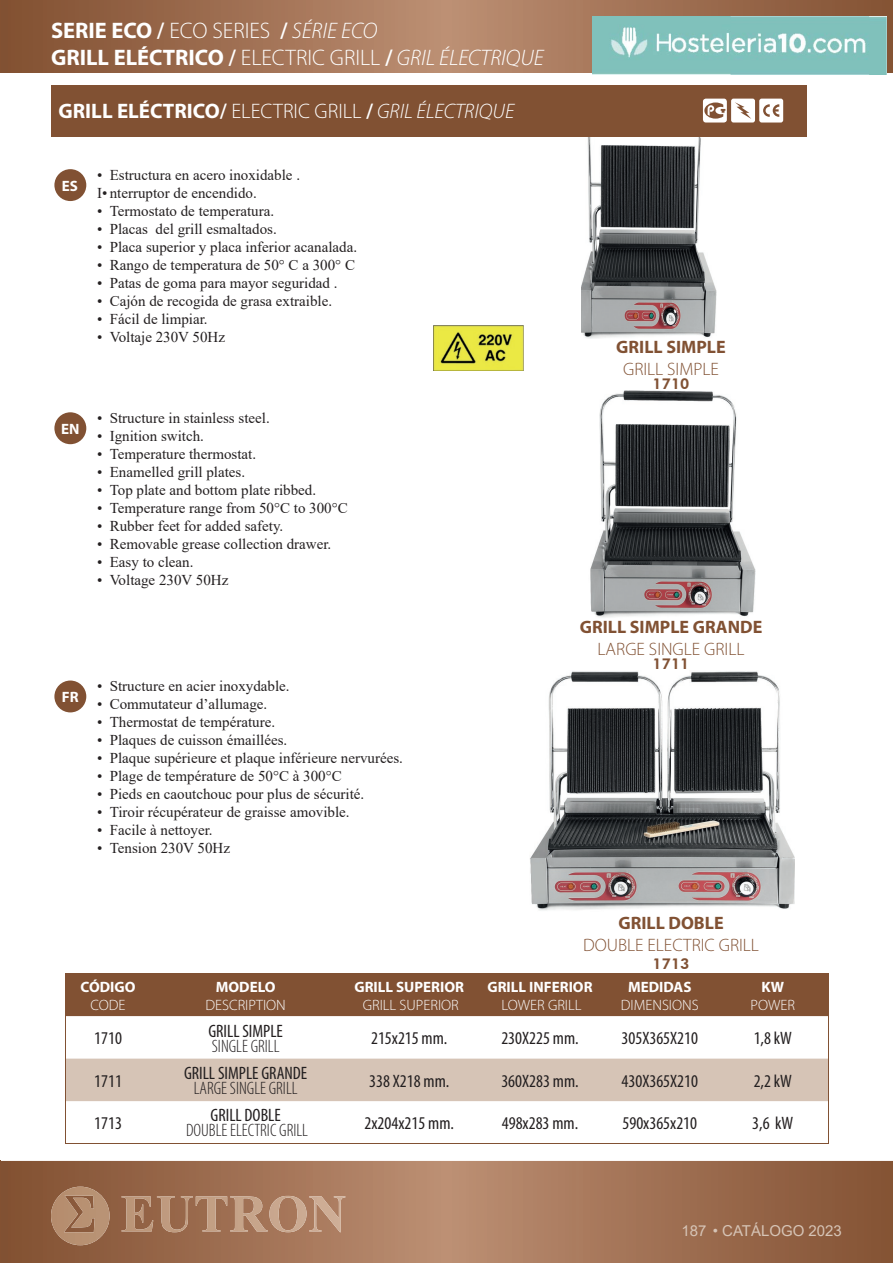
<style>
.page{position:relative;width:893px;height:1263px;background:#fff}
.page>*{position:absolute;margin:0;border:0;box-sizing:border-box;transform-origin:0 0}
.t1{font:700 22.5px/26.4px "Myriad Pro";color:#fff}
.t2{font:700 21px "Myriad Pro";color:#fff}
.t3{font:condensed 18px "Myriad Pro";color:#231f20}
.t4{font:300 condensed 18px "Myriad Pro";color:#231f20}
.t5{font:300 18px "Myriad Pro";color:#815133}
.t6{font:700 18px "Myriad Pro";color:#815133}
.t7{font:15px/18px "Times New Roman";color:#231f20}
.t8{font:700 15px "Myriad Pro";color:#fff}
.t9{font:300 15px "Myriad Pro";color:#fff}
.t10{font:15px "Arial";color:#d6c4b6}
.t11{font:800 15px "Futura BT";color:#815133}
.s1{font-weight:600}
.s2{font-weight:300}
.s3{font-weight:300;font-style:italic}
</style>
<div class="page">
<svg style="left:1px;top:0;width:892px;height:72px;background:#a17255"></svg>
<svg style="left:1px;top:1161px;width:892px;height:102px;background:#9f7052"></svg>
<svg style="left:121px;top:1196px;width:224px;height:36px;background:#af856a"></svg>
<svg style="left:51px;top:1187px;width:59px;height:58px;background:#aa8163"></svg>
<hr style="left:0;top:1161px;width:1px;height:102px;background:#835132">
<hr style="left:0;top:0;width:1px;height:72px;background:#835132">
<img style="left:434px;top:325px;width:90px;height:45px">
<img style="left:582px;top:136px;width:134px;height:203px">
<img style="left:590px;top:390px;width:165px;height:228px">
<img style="left:530px;top:671px;width:265px;height:240px">
<div style="left:66px;top:974px;width:762px;height:42px;background:#815133"></div>
<div style="left:66px;top:1058px;width:762px;height:43px;background:#d6c4b6"></div>
<hr style="left:65px;top:973px;width:85px;height:1px;background:#815133">
<hr style="left:65px;top:974px;width:1px;height:42px;background:#815133">
<hr style="left:150px;top:973px;width:191px;height:1px;background:#815133">
<hr style="left:341px;top:973px;width:137px;height:1px;background:#815133">
<hr style="left:478px;top:973px;width:124px;height:1px;background:#815133">
<hr style="left:602px;top:973px;width:115px;height:1px;background:#815133">
<hr style="left:717px;top:973px;width:112px;height:1px;background:#815133">
<hr style="left:828px;top:974px;width:1px;height:42px;background:#815133">
<hr style="left:65px;top:1016px;width:1px;height:42px;background:#815133">
<hr style="left:828px;top:1016px;width:1px;height:42px;background:#815133">
<hr style="left:65px;top:1058px;width:1px;height:43px;background:#815133">
<hr style="left:828px;top:1058px;width:1px;height:43px;background:#815133">
<hr style="left:65px;top:1101px;width:1px;height:42px;background:#815133">
<hr style="left:828px;top:1101px;width:1px;height:42px;background:#815133">
<hr style="left:65px;top:1143px;width:85px;height:1px;background:#815133">
<hr style="left:150px;top:1143px;width:191px;height:1px;background:#815133">
<hr style="left:341px;top:1143px;width:137px;height:1px;background:#815133">
<hr style="left:478px;top:1143px;width:124px;height:1px;background:#815133">
<hr style="left:602px;top:1143px;width:115px;height:1px;background:#815133">
<hr style="left:717px;top:1143px;width:112px;height:1px;background:#815133">
<div style="left:54px;top:169px;width:32px;height:32px;background:#815133;border-radius:50%"></div>
<div style="left:54px;top:412px;width:32px;height:32px;background:#815133;border-radius:50%"></div>
<div style="left:54px;top:680px;width:32px;height:32px;background:#815133;border-radius:50%"></div>
<div style="left:51px;top:85px;width:756px;height:51px;background:#815133"></div>
<svg style="left:703px;top:99px;width:80px;height:24px"></svg>
<img style="left:592px;top:17px;width:294px;height:58px">
<h1 class="t1" style="left:51px;top:17px;width:494px">SERIE ECO <span class="s1">/</span> <span class="s2">ECO SERIES</span> <span class="s1">/</span> <span class="s3">SÉRIE ECO<br></span>GRILL ELÉCTRICO <span class="s1">/</span> <span class="s2">ELECTRIC GRILL</span> <span class="s1">/</span> <span class="s3">GRIL ÉLECTRIQUE</span></h1>
<h2 class="t2" style="left:59px;top:98px;width:457px">GRILL ELÉCTRICO<span class="s1">/</span> <span class="s2">ELECTRIC GRILL</span> <span class="s1">/</span> <span class="s3">GRIL ÉLECTRIQUE</span></h2>
<p class="t8" style="left:62px;top:176px;width:18px">ES</p>
<p class="t7" style="left:97px;top:165px;width:205px">• Estructura en acero inoxidable .<br>I• nterruptor de encendido.</p>
<p class="t7" style="left:97px;top:201px;width:179px">• Termostato de temperatura.</p>
<p class="t7" style="left:97px;top:219px;width:181px">• Placas del grill esmaltados.</p>
<p class="t7" style="left:97px;top:237px;width:262px">• Placa superior y placa inferior acanalada.</p>
<p class="t7" style="left:97px;top:255px;width:260px">• Rango de temperatura de 50° C a 300° C</p>
<p class="t7" style="left:97px;top:273px;width:242px">• Patas de goma para mayor seguridad .</p>
<p class="t7" style="left:97px;top:291px;width:237px">• Cajón de recogida de grasa extraible.</p>
<p class="t7" style="left:97px;top:309px;width:112px">• Fácil de limpiar.</p>
<p class="t7" style="left:97px;top:327px;width:130px">• Voltaje 230V 50Hz</p>
<p class="t8" style="left:61px;top:419px;width:20px">EN</p>
<p class="t7" style="left:97px;top:408px;width:174px">• Structure in stainless steel.</p>
<p class="t7" style="left:97px;top:426px;width:108px">• Ignition switch.</p>
<p class="t7" style="left:97px;top:444px;width:161px">• Temperature thermostat.</p>
<p class="t7" style="left:97px;top:462px;width:150px">• Enamelled grill plates.</p>
<p class="t7" style="left:97px;top:480px;width:221px">• Top plate and bottom plate ribbed.</p>
<p class="t7" style="left:97px;top:498px;width:252px">• Temperature range from 50°C to 300°C</p>
<p class="t7" style="left:97px;top:516px;width:188px">• Rubber feet for added safety.</p>
<p class="t7" style="left:97px;top:534px;width:236px">• Removable grease collection drawer.</p>
<p class="t7" style="left:97px;top:552px;width:98px">• Easy to clean.</p>
<p class="t7" style="left:97px;top:570px;width:133px">• Voltage 230V 50Hz</p>
<p class="t8" style="left:62px;top:687px;width:18px">FR</p>
<p class="t7" style="left:97px;top:676px;width:194px">• Structure en acier inoxydable.</p>
<p class="t7" style="left:97px;top:694px;width:172px">• Commutateur d’allumage.</p>
<p class="t7" style="left:97px;top:712px;width:180px">• Thermostat de température.</p>
<p class="t7" style="left:97px;top:730px;width:192px">• Plaques de cuisson émaillées.</p>
<p class="t7" style="left:97px;top:748px;width:307px">• Plaque supérieure et plaque inférieure nervurées.</p>
<p class="t7" style="left:97px;top:766px;width:246px">• Plage de température de 50°C à 300°C</p>
<p class="t7" style="left:97px;top:784px;width:269px">• Pieds en caoutchouc pour plus de sécurité.</p>
<p class="t7" style="left:97px;top:802px;width:254px">• Tiroir récupérateur de graisse amovible.</p>
<p class="t7" style="left:97px;top:820px;width:117px">• Facile à nettoyer.</p>
<p class="t7" style="left:97px;top:838px;width:135px">• Tension 230V 50Hz</p>
<p class="t6" style="left:616px;top:335px;width:111px">GRILL SIMPLE</p>
<p class="t5" style="left:623px;top:358px;width:97px">GRILL SIMPLE</p>
<p class="t11" style="left:653px;top:374px;width:38px">1710</p>
<p class="t6" style="left:580px;top:615px;width:184px">GRILL SIMPLE GRANDE</p>
<p class="t5" style="left:598px;top:638px;width:148px">LARGE SINGLE GRILL</p>
<p class="t11" style="left:653px;top:655px;width:38px">1711</p>
<p class="t6" style="left:618px;top:911px;width:107px">GRILL DOBLE</p>
<p class="t5" style="left:583px;top:934px;width:177px">DOUBLE ELECTRIC GRILL</p>
<p class="t11" style="left:653px;top:955px;width:38px">1713</p>
<p class="t8" style="left:81px;top:977px;width:56px">CÓDIGO</p>
<p class="t9" style="left:91px;top:995px;width:37px">CODE</p>
<p class="t8" style="left:216px;top:977px;width:61px">MODELO</p>
<p class="t9" style="left:206px;top:995px;width:82px">DESCRIPTION</p>
<p class="t8" style="left:354px;top:977px;width:111px">GRILL SUPERIOR</p>
<p class="t9" style="left:363px;top:995px;width:98px">GRILL SUPERIOR</p>
<p class="t8" style="left:487px;top:977px;width:107px">GRILL INFERIOR</p>
<p class="t9" style="left:501px;top:995px;width:82px">LOWER GRILL</p>
<p class="t8" style="left:628px;top:977px;width:65px">MEDIDAS</p>
<p class="t9" style="left:621px;top:995px;width:79px">DIMENSIONS</p>
<p class="t8" style="left:762px;top:977px;width:24px">KW</p>
<p class="t9" style="left:750px;top:995px;width:46px">POWER</p>
<p class="t3" style="left:94px;top:1027px;width:29px">1710</p>
<p class="t3" style="left:208px;top:1020px;width:76px">GRILL SIMPLE</p>
<p class="t4" style="left:212px;top:1035px;width:69px">SINGLE GRILL</p>
<p class="t3" style="left:371px;top:1027px;width:78px">215x215 mm.</p>
<p class="t3" style="left:501px;top:1027px;width:79px">230X225 mm.</p>
<p class="t3" style="left:622px;top:1027px;width:78px">305X365X210</p>
<p class="t3" style="left:754px;top:1027px;width:40px">1,8 kW</p>
<p class="t3" style="left:94px;top:1070px;width:29px">1711</p>
<p class="t3" style="left:184px;top:1062px;width:125px">GRILL SIMPLE GRANDE</p>
<p class="t4" style="left:194px;top:1077px;width:105px">LARGE SINGLE GRILL</p>
<p class="t3" style="left:369px;top:1070px;width:82px">338 X218 mm.</p>
<p class="t3" style="left:501px;top:1070px;width:79px">360X283 mm.</p>
<p class="t3" style="left:622px;top:1070px;width:78px">430X365X210</p>
<p class="t3" style="left:754px;top:1070px;width:40px">2,2 kW</p>
<p class="t3" style="left:94px;top:1112px;width:29px">1713</p>
<p class="t3" style="left:211px;top:1104px;width:72px">GRILL DOBLE</p>
<p class="t4" style="left:186px;top:1120px;width:123px">DOUBLE ELECTRIC GRILL</p>
<p class="t3" style="left:365px;top:1112px;width:91px">2x204x215 mm.</p>
<p class="t3" style="left:502px;top:1112px;width:78px">498x283 mm.</p>
<p class="t3" style="left:622px;top:1112px;width:76px">590x365x210</p>
<p class="t3" style="left:752px;top:1112px;width:43px">3,6 kW</p>
<p class="t10" style="left:681px;top:1220px;width:162px">187 • CATÁLOGO 2023</p>
</div>
